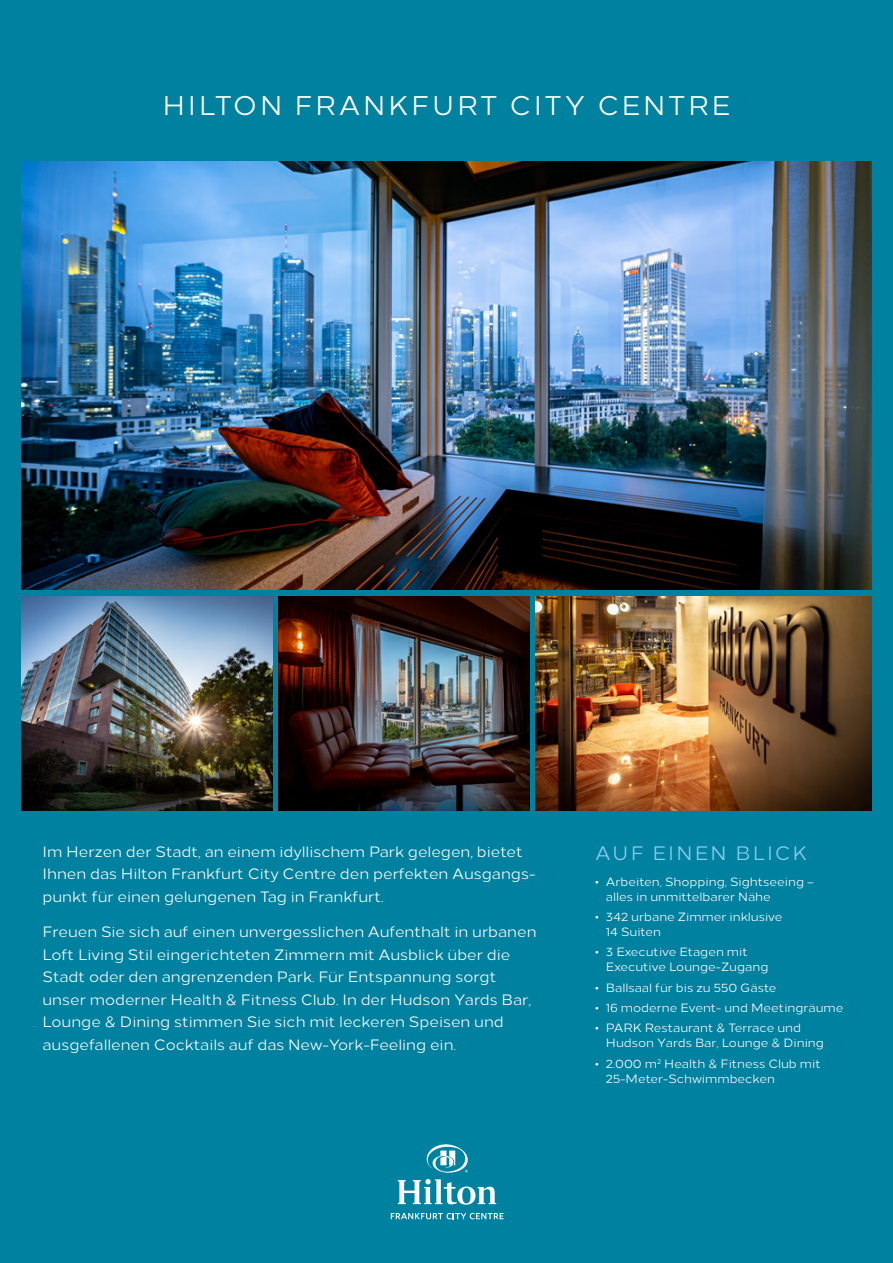
<style>
.page{position:relative;width:893px;height:1263px;background:#00819f}
.page>*{position:absolute;margin:0;border:0;box-sizing:border-box;transform-origin:0 0}
.t1{font:27px "Loew Two Zero";letter-spacing:.1em;color:#fff}
.t2{font:19.5px "Loew Two Zero";letter-spacing:.105em;color:#8bcbef}
.t3{font:15px/22.5px "Loew Two Zero";color:#fff}
.t4{font:12px/15px "Loew Two Zero";color:#fff}
</style>
<div class="page">
<svg style="left:427px;top:1144px;width:41px;height:29px"></svg>
<svg style="left:398px;top:1179px;width:98px;height:26px"></svg>
<svg style="left:391px;top:1213px;width:113px;height:6px"></svg>
<img style="left:21px;top:162px;width:850px;height:428px">
<img style="left:279px;top:596px;width:250px;height:214px">
<img style="left:21px;top:596px;width:251px;height:214px">
<img style="left:535px;top:596px;width:336px;height:214px">
<h1 class="t1" style="left:162px;top:84px;width:570px">HILTON FRANKFURT CITY CENTRE</h1>
<p class="t3" style="left:43px;top:839px;width:494px">Im Herzen der Stadt, an einem idyllischem Park gelegen, bietet<br>Ihnen das Hilton Frankfurt City Centre den perfekten Ausgangs&shy;punkt für einen gelungenen Tag in Frankfurt.</p>
<p class="t3" style="left:43px;top:919px;width:496px">Freuen Sie sich auf einen unvergesslichen Aufenthalt in urbanen Loft Living Stil eingerichteten Zimmern mit Ausblick über die Stadt oder den angrenzenden Park. Für Entspannung sorgt unser moderner Health &amp; Fitness Club. In der Hudson Yards Bar, Lounge &amp; Dining stimmen Sie sich mit leckeren Speisen und ausgefallenen Cocktails auf das New-York-Feeling ein.</p>
<h2 class="t2" style="left:595px;top:838px;width:213px">AUF EINEN BLICK</h2>
<p class="t4" style="left:606px;top:873px;width:209px;text-indent:-11px">• Arbeiten, Shopping, Sightseeing – alles in unmittelbarer Nähe</p>
<p class="t4" style="left:606px;top:908px;width:178px;text-indent:-11px">• 342 urbane Zimmer inklusive<br>14 Suiten</p>
<p class="t4" style="left:606px;top:944px;width:164px;text-indent:-11px">• 3 Executive Etagen mit<br>Executive Lounge-Zugang</p>
<p class="t4" style="left:595px;top:979px;width:183px">• Ballsaal für bis zu 550 Gäste</p>
<p class="t4" style="left:595px;top:999px;width:250px">• 16 moderne Event- und Meetingräume</p>
<p class="t4" style="left:606px;top:1019px;width:220px;text-indent:-11px">• PARK Restaurant &amp; Terrace und<br>Hudson Yards Bar, Lounge &amp; Dining</p>
<p class="t4" style="left:606px;top:1055px;width:216px;text-indent:-11px">• 2.000 m<sup>2</sup> Health &amp; Fitness Club mit<br>25-Meter-Schwimmbecken</p>
</div>
